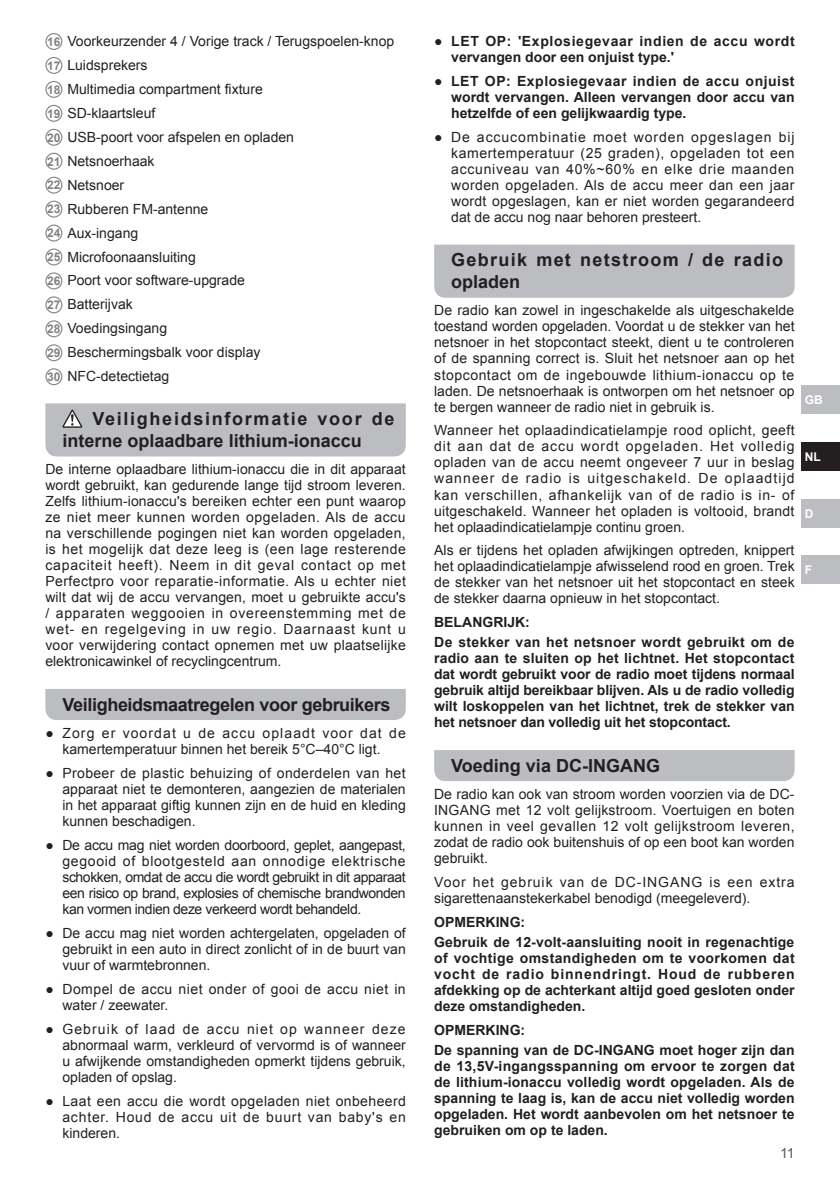
<style>
.page{position:relative;width:840px;height:1191px;background:#fff}
.page>*{position:absolute;margin:0;border:0;box-sizing:border-box;transform-origin:0 0}
.t1{font:700 18px/22px "Arial";color:#231f20}
.t2{font:700 18px "Arial";letter-spacing:-.02em;color:#231f20}
.t3{font:700 18px/22px "Arial";letter-spacing:.07em;color:#231f20}
.t4{font:14px/16px "Arial";color:#231f20;text-align:justify}
.t5{font:700 14px/16px "Arial";color:#231f20;text-align:justify}
.t6{font:700 14px/16px "Arial";letter-spacing:.045em;color:#231f20}
.t7{font:14px/16px "Arial";letter-spacing:.035em;color:#231f20}
.t8{font:700 14px/20px "Arial";letter-spacing:.025em;color:#231f20}
.t9{font:14px "Arial";color:#57585a}
.t10{font:700 12px "Arial";color:#fff}
.s1{font-weight:700;font-size:12px;color:#808285}
.s2{font-weight:400}
</style>
<div class="page">
<div style="left:801px;top:386px;width:38px;height:28px;background:#bcbdc0"></div>
<div style="left:801px;top:442px;width:38px;height:29px;background:#231f20"></div>
<div style="left:801px;top:499px;width:38px;height:28px;background:#bcbdc0"></div>
<div style="left:801px;top:556px;width:38px;height:28px;background:#bcbdc0"></div>
<div style="left:45px;top:689px;width:360px;height:31px;background:#bcbdc0"></div>
<div style="left:45px;top:33px;width:17px;height:17px;border:1px solid #89898a;border-radius:50%"></div>
<div style="left:45px;top:57px;width:17px;height:17px;border:1px solid #89898a;border-radius:50%"></div>
<div style="left:45px;top:81px;width:17px;height:17px;border:1px solid #89898a;border-radius:50%"></div>
<div style="left:45px;top:105px;width:17px;height:17px;border:1px solid #89898a;border-radius:50%"></div>
<div style="left:45px;top:129px;width:17px;height:17px;border:1px solid #89898a;border-radius:50%"></div>
<div style="left:45px;top:153px;width:17px;height:17px;border:1px solid #89898a;border-radius:50%"></div>
<div style="left:45px;top:177px;width:17px;height:17px;border:1px solid #89898a;border-radius:50%"></div>
<div style="left:45px;top:201px;width:17px;height:17px;border:1px solid #89898a;border-radius:50%"></div>
<div style="left:45px;top:224px;width:17px;height:17px;border:1px solid #89898a;border-radius:50%"></div>
<div style="left:45px;top:248px;width:17px;height:17px;border:1px solid #89898a;border-radius:50%"></div>
<div style="left:45px;top:272px;width:17px;height:17px;border:1px solid #89898a;border-radius:50%"></div>
<div style="left:45px;top:296px;width:17px;height:17px;border:1px solid #89898a;border-radius:50%"></div>
<div style="left:45px;top:320px;width:17px;height:17px;border:1px solid #89898a;border-radius:50%"></div>
<div style="left:45px;top:344px;width:17px;height:17px;border:1px solid #89898a;border-radius:50%"></div>
<div style="left:45px;top:368px;width:17px;height:17px;border:1px solid #89898a;border-radius:50%"></div>
<div style="left:45px;top:403px;width:360px;height:53px;background:#bcbdc0"></div>
<div style="left:434px;top:245px;width:360px;height:53px;background:#bcbdc0"></div>
<div style="left:434px;top:750px;width:360px;height:31px;background:#bcbdc0"></div>
<p class="t4" style="left:47px;top:29px;width:348px;line-height:24px;text-align:left"><span class="s1">16</span> Voorkeurzender 4 / Vorige track / Terugspoelen-knop<br><span class="s1">17</span> Luidsprekers<br><span class="s1">18</span> Multimedia compartment fixture<br><span class="s1">19</span> SD-klaartsleuf<br><span class="s1">20</span> USB-poort voor afspelen en opladen<br><span class="s1">21</span> Netsnoerhaak<br><span class="s1">22</span> Netsnoer<br><span class="s1">23</span> Rubberen FM-antenne<br><span class="s1">24</span> Aux-ingang<br><span class="s1">25</span> Microfoonaansluiting<br><span class="s1">26</span> Poort voor software-upgrade<br><span class="s1">27</span> Batterijvak<br><span class="s1">28</span> Voedingsingang<br><span class="s1">29</span> Beschermingsbalk voor display<br><span class="s1">30</span> NFC-detectietag</p>
<p class="t1" style="left:62px;top:408px;width:333px;text-indent:30px">Veiligheidsinformatie voor de interne oplaadbare lithium-ionaccu</p>
<p class="t4" style="left:45px;top:461px;width:362px">De interne oplaadbare lithium-ionaccu die in dit apparaat wordt gebruikt, kan gedurende lange tijd stroom leveren.<br>Zelfs lithium-ionaccu's bereiken echter een punt waarop ze niet meer kunnen worden opgeladen. Als de accu na verschillende pogingen niet kan worden opgeladen, is het mogelijk dat deze leeg is (een lage resterende capaciteit heeft). Neem in dit geval contact op met Perfectpro voor reparatie-informatie. Als u echter niet wilt dat wij de accu vervangen, moet u gebruikte accu's / apparaten weggooien in overeenstemming met de wet- en regelgeving in uw regio. Daarnaast kunt u voor verwijdering contact opnemen met uw plaatselijke elektronicawinkel of recyclingcentrum.</p>
<p class="t2" style="left:62px;top:692px;width:329px">Veiligheidsmaatregelen voor gebruikers</p>
<p class="t4" style="left:45px;top:725px;width:362px;text-align:center">● Zorg er voordat u de accu oplaadt voor dat de kamertemperatuur binnen het bereik 5°C–40°C ligt.</p>
<p class="t4" style="left:62px;top:765px;width:345px;text-indent:-17px">● Probeer de plastic behuizing of onderdelen van het apparaat niet te demonteren, aangezien de materialen in het apparaat giftig kunnen zijn en de huid en kleding kunnen beschadigen.</p>
<p class="t4" style="left:62px;top:837px;width:345px;text-indent:-17px">● De accu mag niet worden doorboord, geplet, aangepast, gegooid of blootgesteld aan onnodige elektrische schokken, omdat de accu die wordt gebruikt in dit apparaat een risico op brand, explosies of chemische brandwonden kan vormen indien deze verkeerd wordt behandeld.</p>
<p class="t4" style="left:62px;top:925px;width:344px;text-indent:-17px">● De accu mag niet worden achtergelaten, opgeladen of gebruikt in een auto in direct zonlicht of in de buurt van vuur of warmtebronnen.</p>
<p class="t7" style="left:62px;top:980px;width:344px;text-indent:-17px">● Dompel de accu niet onder of gooi de accu niet in water / zeewater.</p>
<p class="t4" style="left:62px;top:1020px;width:344px;text-indent:-17px">● Gebruik of laad de accu niet op wanneer deze abnormaal warm, verkleurd of vervormd is of wanneer u afwijkende omstandigheden opmerkt tijdens gebruik, opladen of opslag.</p>
<p class="t4" style="left:62px;top:1092px;width:345px;text-indent:-17px">● Laat een accu die wordt opgeladen niet onbeheerd achter. Houd de accu uit de buurt van baby's en kinderen.</p>
<p class="t6" style="left:451px;top:34px;width:345px;text-indent:-17px"><span class="s2">●</span> LET OP: 'Explosiegevaar indien de accu wordt vervangen door een onjuist type.'</p>
<p class="t5" style="left:451px;top:73px;width:345px;text-indent:-17px"><span class="s2">●</span> LET OP: Explosiegevaar indien de accu onjuist wordt vervangen. Alleen vervangen door accu van hetzelfde of een gelijkwaardig type.</p>
<p class="t4" style="left:451px;top:129px;width:344px;text-indent:-17px">● De accucombinatie moet worden opgeslagen bij kamertemperatuur (25 graden), opgeladen tot een accuniveau van 40%~60% en elke drie maanden worden opgeladen. Als de accu meer dan een jaar wordt opgeslagen, kan er niet worden gegarandeerd dat de accu nog naar behoren presteert.</p>
<p class="t3" style="left:451px;top:250px;width:333px">Gebruik met netstroom / de radio opladen</p>
<p class="t4" style="left:434px;top:303px;width:362px">De radio kan zowel in ingeschakelde als uitgeschakelde toestand worden opgeladen. Voordat u de stekker van het netsnoer in het stopcontact steekt, dient u te controleren of de spanning correct is. Sluit het netsnoer aan op het stopcontact om de ingebouwde lithium-ionaccu op te laden. De netsnoerhaak is ontworpen om het netsnoer op te bergen wanneer de radio niet in gebruik is.</p>
<p class="t4" style="left:434px;top:423px;width:362px">Wanneer het oplaadindicatielampje rood oplicht, geeft dit aan dat de accu wordt opgeladen. Het volledig opladen van de accu neemt ongeveer 7 uur in beslag wanneer de radio is uitgeschakeld. De oplaadtijd kan verschillen, afhankelijk van of de radio is in- of uitgeschakeld. Wanneer het opladen is voltooid, brandt het oplaadindicatielampje continu groen.</p>
<p class="t4" style="left:434px;top:542px;width:362px">Als er tijdens het opladen afwijkingen optreden, knippert het oplaadindicatielampje afwisselend rood en groen. Trek de stekker van het netsnoer uit het stopcontact en steek de stekker daarna opnieuw in het stopcontact.</p>
<p class="t8" style="left:434px;top:613px;width:362px">BELANGRIJK:<br>De stekker van het netsnoer wordt gebruikt om de</p>
<p class="t5" style="left:434px;top:651px;width:362px">radio aan te sluiten op het lichtnet. Het stopcontact dat wordt gebruikt voor de radio moet tijdens normaal gebruik altijd bereikbaar blijven. Als u de radio volledig wilt loskoppelen van het lichtnet, trek de stekker van het netsnoer dan volledig uit het stopcontact.</p>
<p class="t1" style="left:451px;top:755px;width:210px">Voeding via DC-INGANG</p>
<p class="t4" style="left:434px;top:786px;width:362px">De radio kan ook van stroom worden voorzien via de DC-INGANG met 12 volt gelijkstroom. Voertuigen en boten kunnen in veel gevallen 12 volt gelijkstroom leveren, zodat de radio ook buitenshuis of op een boot kan worden gebruikt.</p>
<p class="t4" style="left:434px;top:874px;width:361px">Voor het gebruik van de DC-INGANG is een extra sigarettenaanstekerkabel benodigd (meegeleverd).</p>
<p class="t5" style="left:434px;top:912px;width:361px;line-height:20px">OPMERKING:<br>Gebruik de 12-volt-aansluiting nooit in regenachtige</p>
<p class="t5" style="left:434px;top:950px;width:362px">of vochtige omstandigheden om te voorkomen dat vocht de radio binnendringt. Houd de rubberen afdekking op de achterkant altijd goed gesloten onder deze omstandigheden.</p>
<p class="t5" style="left:434px;top:1020px;width:361px;line-height:20px">OPMERKING:<br>De spanning van de DC-INGANG moet hoger zijn dan</p>
<p class="t5" style="left:434px;top:1058px;width:362px">de 13,5V-ingangsspanning om ervoor te zorgen dat de lithium-ionaccu volledig wordt opgeladen. Als de spanning te laag is, kan de accu niet volledig worden opgeladen. Het wordt aanbevolen om het netsnoer te gebruiken om op te laden.</p>
<p class="t9" style="left:779px;top:1143px;width:16px">11</p>
<p class="t10" style="left:804px;top:392px;width:19px">GB</p>
<p class="t10" style="left:804px;top:448px;width:17px">NL</p>
<p class="t10" style="left:804px;top:505px;width:10px">D</p>
<p class="t10" style="left:804px;top:562px;width:9px">F</p>
</div>
